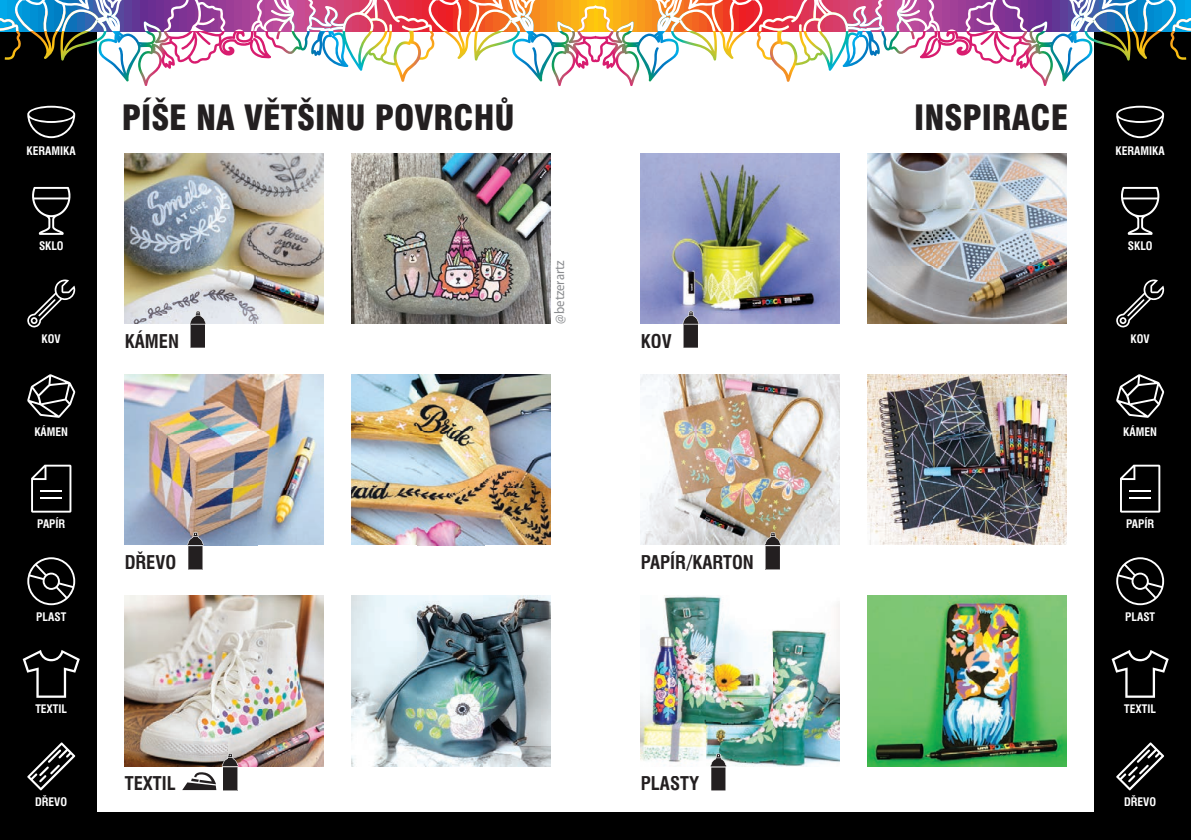
<style>
.page{position:relative;width:1191px;height:840px;background:#fff}
.page>*{position:absolute;margin:0;border:0;box-sizing:border-box;transform-origin:0 0}
.t1{font:900 condensed 34px "Swiss 721 AT";color:#231f20}
.t2{font:700 condensed 18.4px "Swiss 721 AT";color:#231f20}
.t3{font:14px "Myriad Pro";color:#8a8c8f;scale:.91 1}
.t4{font:700 condensed 11.4px "Swiss 721 AT";color:#fff}
</style>
<div class="page">
<div style="left:0;top:0;width:1191px;height:839px;background:#000"></div>
<div style="left:28px;top:28px;width:1134px;height:783px;background:#fff"></div>
<img style="left:641px;top:595px;width:198px;height:170px">
<img style="left:641px;top:374px;width:198px;height:170px">
<img style="left:867px;top:375px;width:199px;height:169px">
<div style="left:1094px;top:0;width:97px;height:839px;background:#000"></div>
<div style="left:0;top:0;width:96px;height:839px;background:#000"></div>
<svg style="left:27px;top:106px;width:48px;height:32px"></svg>
<svg style="left:32px;top:187px;width:38px;height:48px"></svg>
<svg style="left:27px;top:279px;width:48px;height:48px"></svg>
<svg style="left:27px;top:374px;width:48px;height:44px"></svg>
<svg style="left:31px;top:464px;width:40px;height:48px"></svg>
<hr style="left:41px;top:497px;width:21px;height:2px;background:#fff">
<hr style="left:41px;top:489px;width:21px;height:2px;background:#fff">
<svg style="left:27px;top:557px;width:48px;height:48px"></svg>
<svg style="left:23px;top:650px;width:57px;height:47px"></svg>
<svg style="left:27px;top:742px;width:48px;height:48px"></svg>
<img style="left:125px;top:153px;width:198px;height:170px">
<img style="left:351px;top:153px;width:199px;height:170px">
<img style="left:125px;top:374px;width:198px;height:170px">
<img style="left:351px;top:374px;width:199px;height:170px">
<img style="left:125px;top:595px;width:198px;height:170px">
<img style="left:351px;top:595px;width:199px;height:170px">
<img style="left:641px;top:153px;width:198px;height:170px">
<img style="left:867px;top:153px;width:199px;height:170px">
<img style="left:867px;top:595px;width:199px;height:170px">
<svg style="left:1116px;top:106px;width:48px;height:32px"></svg>
<svg style="left:1121px;top:187px;width:38px;height:48px"></svg>
<svg style="left:1116px;top:279px;width:48px;height:48px"></svg>
<svg style="left:1116px;top:374px;width:48px;height:44px"></svg>
<svg style="left:1120px;top:464px;width:40px;height:48px"></svg>
<hr style="left:1129px;top:497px;width:21px;height:2px;background:#fff">
<hr style="left:1129px;top:489px;width:21px;height:2px;background:#fff">
<svg style="left:1116px;top:557px;width:48px;height:48px"></svg>
<svg style="left:1111px;top:650px;width:57px;height:47px"></svg>
<svg style="left:1116px;top:742px;width:48px;height:48px"></svg>
<svg style="left:187px;top:532px;width:17px;height:37px"></svg>
<svg style="left:190px;top:310px;width:16px;height:38px"></svg>
<svg style="left:764px;top:532px;width:17px;height:37px"></svg>
<svg style="left:682px;top:310px;width:17px;height:38px"></svg>
<svg style="left:710px;top:753px;width:16px;height:37px"></svg>
<svg style="left:222px;top:752px;width:16px;height:38px"></svg>
<svg style="left:183px;top:772px;width:33px;height:17px"></svg>
<img style="left:0;top:0;width:1191px;height:82px">
<h1 class="t1" style="left:122px;top:101px;width:394px">PÍŠE NA VĚTŠINU POVRCHŮ</h1>
<h1 class="t1" style="left:914px;top:101px;width:156px">INSPIRACE</h1>
<p class="t4" style="left:27px;top:145px;width:51px">KERAMIKA</p>
<p class="t4" style="left:1115px;top:145px;width:51px">KERAMIKA</p>
<p class="t4" style="left:39px;top:240px;width:26px">SKLO</p>
<p class="t4" style="left:1128px;top:240px;width:26px">SKLO</p>
<p class="t3" style="left:554px;top:323px;width:71px;rotate:-90deg">@betzerartz</p>
<p class="t4" style="left:42px;top:333px;width:21px">KOV</p>
<h2 class="t2" style="left:125px;top:332px;width:56px">KÁMEN</h2>
<h2 class="t2" style="left:641px;top:332px;width:33px">KOV</h2>
<p class="t4" style="left:1130px;top:333px;width:21px">KOV</p>
<p class="t4" style="left:34px;top:425px;width:35px">KÁMEN</p>
<p class="t4" style="left:1123px;top:425px;width:35px">KÁMEN</p>
<p class="t4" style="left:37px;top:518px;width:29px">PAPÍR</p>
<p class="t4" style="left:1126px;top:518px;width:29px">PAPÍR</p>
<h2 class="t2" style="left:125px;top:553px;width:53px">DŘEVO</h2>
<h2 class="t2" style="left:641px;top:553px;width:115px">PAPÍR /KARTON</h2>
<p class="t4" style="left:36px;top:610px;width:31px">PLAST</p>
<p class="t4" style="left:1125px;top:610px;width:31px">PLAST</p>
<p class="t4" style="left:35px;top:703px;width:33px">TEXTIL</p>
<p class="t4" style="left:1124px;top:703px;width:33px">TEXTIL</p>
<h2 class="t2" style="left:125px;top:774px;width:53px">TEXTIL</h2>
<h2 class="t2" style="left:641px;top:774px;width:60px">PLASTY</h2>
<p class="t4" style="left:35px;top:795px;width:34px">DŘEVO</p>
<p class="t4" style="left:1124px;top:795px;width:34px">DŘEVO</p>
</div>
